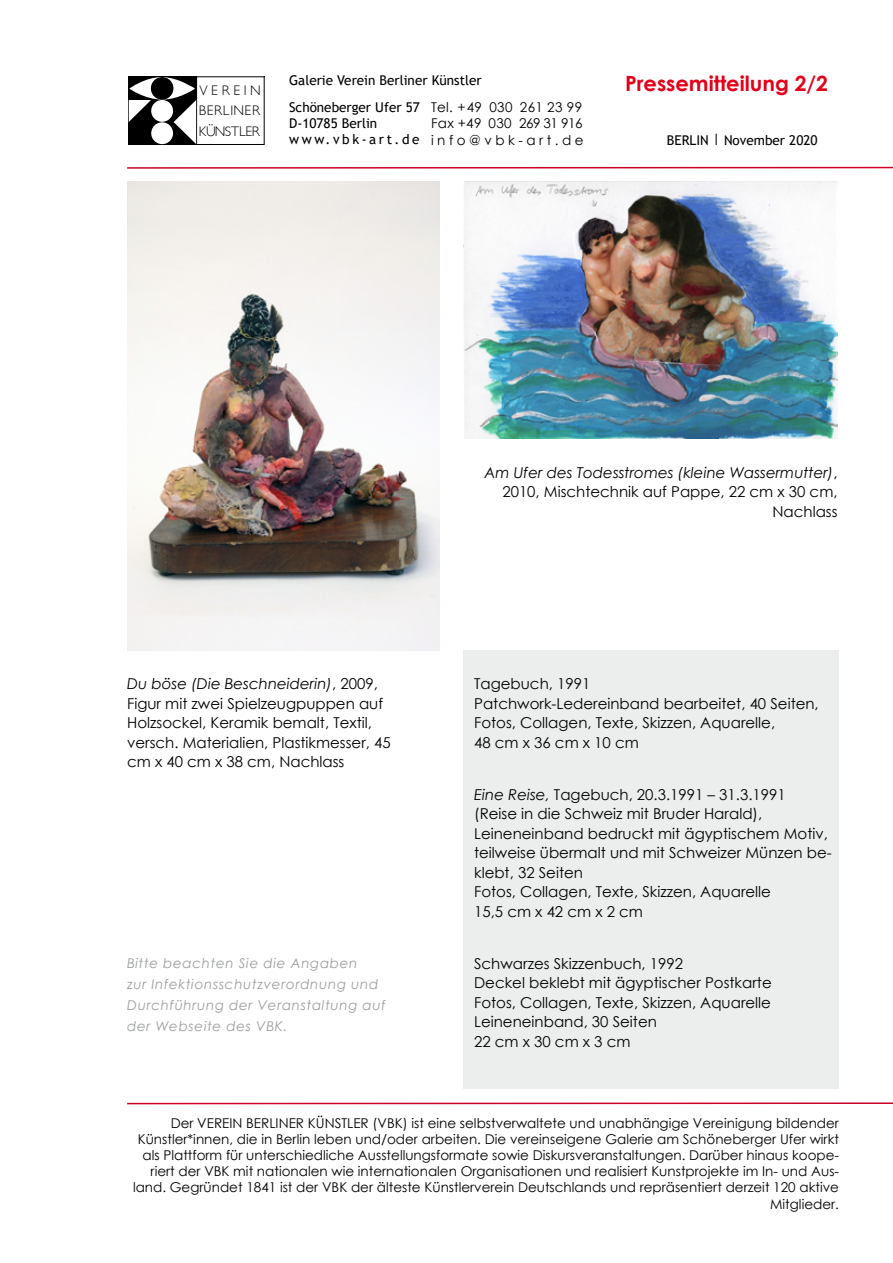
<style>
.page{position:relative;width:893px;height:1263px;background:#fff}
.page>*{position:absolute;margin:0;border:0;box-sizing:border-box;transform-origin:0 0}
.t1{font:700 21px "Century Gothic";color:#e2001a}
.t2{font:15px/19.5px "Century Gothic";color:#000}
.t3{font:300 13.8px "Gill Sans";letter-spacing:.035em;color:#000}
.t4{font:300 13.8px "Gill Sans";letter-spacing:-.01em;color:#000}
.t5{font:13.5px/16.2px "Century Gothic";color:#000;text-align:justify}
.t6{font:italic 13.5px/21px "Century Gothic";letter-spacing:.05em;color:#9c9e9f}
.t7{font:13.5px/16.2px "Trebuchet MS";color:#000}
.s1{font-style:italic}
</style>
<div class="page">
<div style="left:463px;top:650px;width:376px;height:438px;background:#eceded"></div>
<hr style="left:127px;top:167px;width:766px;height:2px;background:#cd0028">
<div style="left:128px;top:76px;width:68px;height:69px;background:#000"></div>
<div style="left:151px;top:122px;width:22px;height:22px;background:#fff;border-radius:50%"></div>
<div style="left:151px;top:100px;width:22px;height:22px;background:#fff;border-radius:50%"></div>
<svg style="left:129px;top:77px;width:66px;height:23px"></svg>
<div style="left:151px;top:77px;width:22px;height:23px;background:#000;border-radius:50%"></div>
<svg style="left:174px;top:77px;width:23px;height:68px"></svg>
<svg style="left:129px;top:100px;width:22px;height:22px"></svg>
<img style="left:463px;top:182px;width:374px;height:257px">
<img style="left:127px;top:182px;width:312px;height:468px">
<hr style="left:127px;top:1102px;width:766px;height:2px;background:#cd0028">
<p class="t3" style="left:199px;top:82px;width:63px">VEREIN</p>
<p class="t3" style="left:199px;top:103px;width:63px">BERLINER</p>
<p class="t4" style="left:199px;top:124px;width:62px">KÜNSTLER</p>
<p class="t7" style="left:289px;top:72px;width:194px">Galerie Verein Berliner Künstler</p>
<p class="t7" style="left:289px;top:99px;width:132px">Schöneberger Ufer 57<br>D-10785 Berlin www.vbk-art.de</p>
<p class="t5" style="left:431px;top:99px;width:154px">Tel. +49 030 261 23 99<br>Fax +49 030 269 31 916 info@vbk-art.de</p>
<h1 class="t1" style="left:625px;top:68px;width:204px">Pressemitteilung 2/2</h1>
<p class="t7" style="left:667px;top:132px;width:152px">BERLIN | November 2020</p>
<p class="t2" style="left:484px;top:462px;width:355px;text-align:right"><span class="s1">Am Ufer des Todesstromes (kleine Wassermutter)</span>,<br>2010, Mischtechnik auf Pappe, 22 cm x 30 cm,<br>Nachlass</p>
<p class="t2" style="left:127px;top:674px;width:265px"><span class="s1">Du böse (Die Beschneiderin)</span>, 2009, Figur mit zwei Spielzeugpuppen auf Holzsockel, Keramik bemalt, Textil, versch. Materialien, Plastikmesser, 45 cm x 40 cm x 38 cm, Nachlass</p>
<p class="t6" style="left:127px;top:952px;width:260px">Bitte beachten Sie die Angaben<br>zur Infektionsschutzverordnung und<br>Durchführung der Veranstaltung auf der Webseite des VBK.</p>
<p class="t2" style="left:474px;top:674px;width:346px">Tagebuch, 1991<br>Patchwork-Ledereinband bearbeitet, 40 Seiten,<br>Fotos, Collagen, Texte, Skizzen, Aquarelle,<br>48 cm x 36 cm x 10 cm</p>
<p class="t2" style="left:474px;top:784px;width:359px"><span class="s1">Eine Reise,</span> Tagebuch, 20.3.1991 – 31.3.1991 (Reise in die Schweiz mit Bruder Harald), Leineneinband bedruckt mit ägyptischem Motiv, teilweise übermalt und mit Schweizer Münzen be&shy;klebt, 32 Seiten<br>Fotos, Collagen, Texte, Skizzen, Aquarelle<br>15,5 cm x 42 cm x 2 cm</p>
<p class="t2" style="left:474px;top:953px;width:299px">Schwarzes Skizzenbuch, 1992<br>Deckel beklebt mit ägyptischer Postkarte<br>Fotos, Collagen, Texte, Skizzen, Aquarelle<br>Leineneinband, 30 Seiten<br>22 cm x 30 cm x 3 cm</p>
<p class="t5" style="left:133px;top:1114px;width:707px;text-align:right">Der VEREIN BERLINER KÜNSTLER (VBK) ist eine selbstverwaltete und unabhängige Vereinigung bildender Künstler*innen, die in Berlin leben und/oder arbeiten. Die vereinseigene Galerie am Schöneberger Ufer wirkt als Plattform für unterschiedliche Ausstellungsformate sowie Diskursveranstaltungen. Darüber hinaus koope&shy;riert der VBK mit nationalen wie internationalen Organisationen und realisiert Kunstprojekte im In- und Aus&shy;land. Gegründet 1841 ist der VBK der älteste Künstlerverein Deutschlands und repräsentiert derzeit 120 aktive Mitglieder.</p>
</div>
